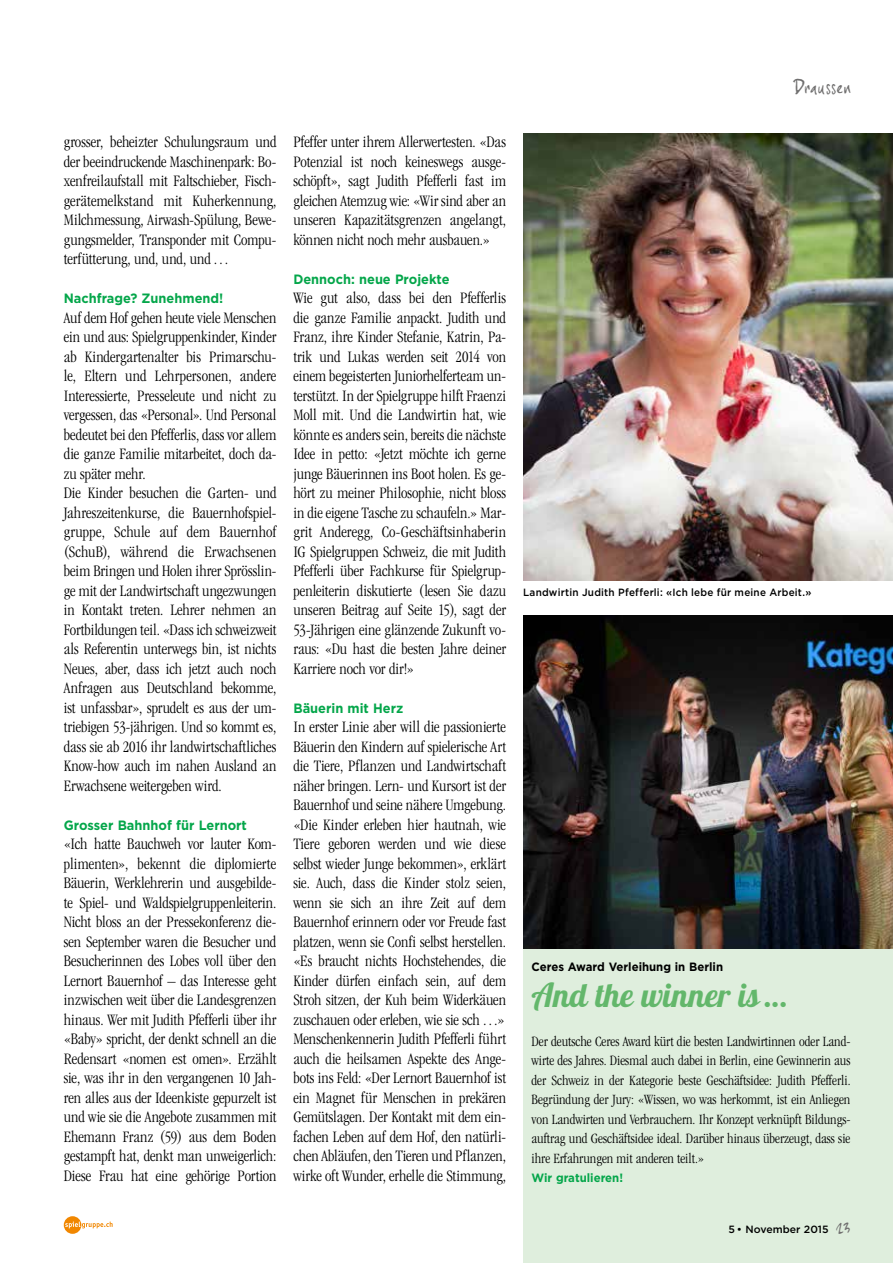
<style>
.page{position:relative;width:893px;height:1263px;background:#fff}
.page>*{position:absolute;margin:0;border:0;box-sizing:border-box;transform-origin:0 0}
.t1{font:33px "Lobster 1.4";color:#63b76b}
.t2{font:18px "joe Hand 3";letter-spacing:.04em;color:#706f6f}
.t3{font:300 condensed 16.5px/19.5px "Garamond";color:#000;text-align:justify}
.t4{font:300 condensed 14.7px/19.5px "Garamond";color:#000;text-align:justify}
.t5{font:700 13.5px "Gotham";color:#04a64a;scale:.95 1}
.t6{font:700 12px "Gotham";color:#000;scale:.95 1}
.t7{font:700 12px "Gotham";color:#04a64a;scale:.95 1}
.t8{font:500 10.5px "Gotham";letter-spacing:.02em;color:#000;scale:.95 1}
.t9{font:500 10.5px "Gotham";color:#000}
.s1{font-family:"joe Hand 3";font-weight:400;font-size:18px;color:#706f6f}
</style>
<div class="page">
<div style="left:523px;top:635px;width:370px;height:628px;background:#dfeedd"></div>
<img style="left:523px;top:134px;width:370px;height:446px">
<img style="left:523px;top:615px;width:370px;height:333px">
<div style="left:64px;top:1216px;width:17px;height:18px;background:#f18700;border-radius:50%"></div>
<svg style="left:65px;top:1221px;width:48px;height:7px"></svg>
<p class="t3" style="left:64px;top:132px;width:214px">grosser, beheizter Schulungsraum und der beeindruckende Maschinenpark: Bo&shy;xenfreilaufstall mit Faltschieber, Fisch&shy;gerätemelkstand mit Kuherkennung, Milchmessung, Airwash-Spülung, Bewe&shy;gungsmelder, Transponder mit Compu&shy;terfütterung, und, und, und…</p>
<p class="t5" style="left:64px;top:289px;width:169px">Nachfrage? Zunehmend!</p>
<p class="t3" style="left:64px;top:308px;width:214px;text-align:left">Auf dem Hof gehen heute viele Menschen ein und aus: Spielgruppenkinder, Kinder ab Kindergartenalter bis Primarschu&shy;le, Eltern und Lehrpersonen, andere Interessierte, Presseleute und nicht zu vergessen, das «Personal». Und Personal bedeutet bei den Pfefferlis, dass vor allem die ganze Familie mitarbeitet, doch da&shy;zu später mehr.<br>Die Kinder besuchen die Garten- und Jahreszeitenkurse, die Bauernhofspiel&shy;gruppe, Schule auf dem Bauernhof (SchuB), während die Erwachsenen beim Bringen und Holen ihrer Sprösslin&shy;ge mit der Landwirtschaft ungezwungen in Kontakt treten. Lehrer nehmen an Fortbildungen teil. «Dass ich schweizweit als Referentin unterwegs bin, ist nichts Neues, aber, dass ich jetzt auch noch Anfragen aus Deutschland bekomme, ist unfassbar», sprudelt es aus der um&shy;triebigen 53-jährigen. Und so kommt es, dass sie ab 2016 ihr landwirtschaftliches Know-how auch im nahen Ausland an Erwachsene weitergeben wird.</p>
<p class="t5" style="left:64px;top:816px;width:194px">Grosser Bahnhof für Lernort</p>
<p class="t3" style="left:64px;top:834px;width:214px">«Ich hatte Bauchweh vor lauter Kom&shy;plimenten», bekennt die diplomierte Bäuerin, Werklehrerin und ausgebilde&shy;te Spiel- und Waldspielgruppenleiterin.<br>Nicht bloss an der Pressekonferenz die&shy;sen September waren die Besucher und Besucherinnen des Lobes voll über den Lernort Bauernhof – das Interesse geht inzwischen weit über die Landesgrenzen hinaus. Wer mit Judith Pfefferli über ihr «Baby» spricht, der denkt schnell an die Redensart «nomen est omen». Erzählt sie, was ihr in den vergangenen 10 Jah&shy;ren alles aus der Ideenkiste gepurzelt ist und wie sie die Angebote zusammen mit Ehemann Franz (59) aus dem Boden gestampft hat, denkt man unweigerlich:<br>Diese Frau hat eine gehörige Portion</p>
<p class="t3" style="left:293px;top:132px;width:214px">Pfeffer unter ihrem Allerwertesten. «Das Potenzial ist noch keineswegs ausge&shy;schöpft», sagt Judith Pfefferli fast im gleichen Atemzug wie: «Wir sind aber an unseren Kapazitätsgrenzen angelangt, können nicht noch mehr ausbauen.»</p>
<p class="t5" style="left:293px;top:270px;width:166px">Dennoch: neue Projekte</p>
<p class="t3" style="left:293px;top:288px;width:214px">Wie gut also, dass bei den Pfefferlis die ganze Familie anpackt. Judith und Franz, ihre Kinder Stefanie, Katrin, Pa&shy;trik und Lukas werden seit 2014 von einem begeisterten Juniorhelferteam un&shy;terstützt. In der Spielgruppe hilft Fraenzi Moll mit. Und die Landwirtin hat, wie könnte es anders sein, bereits die nächste Idee in petto: «Jetzt möchte ich gerne junge Bäuerinnen ins Boot holen. Es ge&shy;hört zu meiner Philosophie, nicht bloss in die eigene Tasche zu schaufeln.» Mar&shy;grit Anderegg, Co-Geschäftsinhaberin IG Spielgruppen Schweiz, die mit Judith Pfefferli über Fachkurse für Spielgrup&shy;penleiterin diskutierte (lesen Sie dazu unseren Beitrag auf Seite 15), sagt der 53-Jährigen eine glänzende Zukunft vo&shy;raus: «Du hast die besten Jahre deiner Karriere noch vor dir!»</p>
<p class="t5" style="left:293px;top:699px;width:117px">Bäuerin mit Herz</p>
<p class="t3" style="left:293px;top:717px;width:214px">In erster Linie aber will die passionierte Bäuerin den Kindern auf spielerische Art die Tiere, Pflanzen und Landwirtschaft näher bringen. Lern- und Kursort ist der Bauernhof und seine nähere Umgebung. «Die Kinder erleben hier hautnah, wie Tiere geboren werden und wie diese selbst wieder Junge bekommen», erklärt sie. Auch, dass die Kinder stolz seien, wenn sie sich an ihre Zeit auf dem Bauernhof erinnern oder vor Freude fast platzen, wenn sie Confi selbst herstellen. «Es braucht nichts Hochstehendes, die Kinder dürfen einfach sein, auf dem Stroh sitzen, der Kuh beim Widerkäuen zuschauen oder erleben, wie sie sch…» Menschenkennerin Judith Pfefferli führt auch die heilsamen Aspekte des Ange&shy;bots ins Feld: «Der Lernort Bauernhof ist ein Magnet für Menschen in prekären Gemütslagen. Der Kontakt mit dem ein&shy;fachen Leben auf dem Hof, den natürli&shy;chen Abläufen, den Tieren und Pflanzen, wirke oft Wunder, erhelle die Stimmung,</p>
<p class="t2" style="left:795px;top:77px;width:57px">Draussen</p>
<p class="t8" style="left:523px;top:585px;width:305px">Landwirtin Judith Pfefferli: «Ich lebe für meine Arbeit.»</p>
<p class="t6" style="left:531px;top:958px;width:203px">Ceres Award Verleihung in Berlin</p>
<h1 class="t1" style="left:531px;top:974px;width:257px">And the winner is…</h1>
<p class="t4" style="left:531px;top:1031px;width:320px">Der deutsche Ceres Award kürt die besten Landwirtinnen oder Land&shy;wirte des Jahres. Diesmal auch dabei in Berlin, eine Gewinnerin aus der Schweiz in der Kategorie beste Geschäftsidee: Judith Pfefferli.<br>Begründung der Jury: «Wissen, wo was herkommt, ist ein Anliegen von Landwirten und Verbrauchern. Ihr Konzept verknüpft Bildungs&shy;auftrag und Geschäftsidee ideal. Darüber hinaus überzeugt, dass sie ihre Erfahrungen mit anderen teilt.»</p>
<p class="t7" style="left:531px;top:1170px;width:98px">Wir gratulieren!</p>
<p class="t9" style="left:728px;top:1222px;width:124px">5 • November 2015 <span class="s1">23</span></p>
</div>
